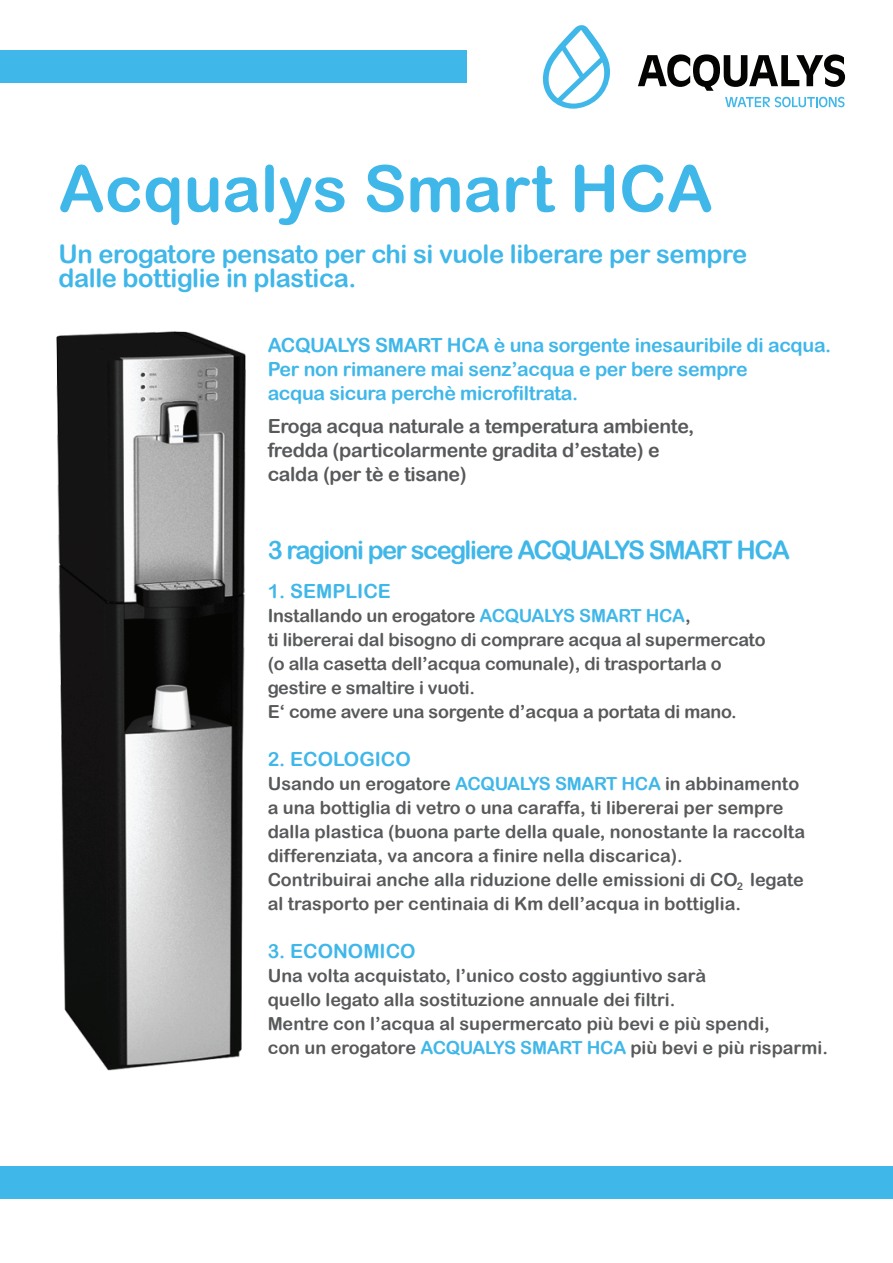
<style>
.page{position:relative;width:893px;height:1263px;background:#fff}
.page>*{position:absolute;margin:0;border:0;box-sizing:border-box;transform-origin:0 0}
.t1{font:64.5px "Arial Rounded MT Bold";color:#40b7e9}
.t2{font:25.5px/24px "Arial Rounded MT Bold";letter-spacing:-.015em;color:#40b7e9}
.t3{font:25.5px "Arial Rounded MT Bold";letter-spacing:-.055em;color:#40b7e9}
.t4{font:19.5px/24px "Arial Rounded MT Bold";letter-spacing:-.015em;color:#40b7e9}
.t5{font:19.5px/24px "Arial Rounded MT Bold";letter-spacing:-.015em;color:#58595b}
.t6{font:18px/24px "Arial Rounded MT Bold";color:#58595b}
.s1{color:#40b7e9}
</style>
<div class="page">
<svg style="left:638px;top:54px;width:207px;height:37px"></svg>
<svg style="left:725px;top:97px;width:119px;height:10px"></svg>
<svg style="left:543px;top:25px;width:67px;height:84px"></svg>
<img style="left:56px;top:331px;width:190px;height:740px">
<div style="left:0;top:1166px;width:893px;height:32px;background:#40b7e9"></div>
<div style="left:0;top:50px;width:466px;height:33px;background:#40b7e9"></div>
<h1 class="t1" style="left:59px;top:150px;width:656px">Acqualys Smart HCA</h1>
<h2 class="t2" style="left:59px;top:242px;width:690px">Un erogatore pensato per chi si vuole liberare per sempre dalle bottiglie in plastica.</h2>
<p class="t4" style="left:268px;top:332px;width:565px">ACQUALYS SMART HCA è una sorgente inesauribile di acqua.<br>Per non rimanere mai senz’acqua e per bere sempre<br>acqua sicura perchè microfiltrata.</p>
<p class="t5" style="left:268px;top:413px;width:428px">Eroga acqua naturale a temperatura ambiente, fredda (particolarmente gradita d’estate) e calda (per tè e tisane)</p>
<h2 class="t3" style="left:268px;top:534px;width:524px">3 ragioni per scegliere ACQUALYS SMART HCA</h2>
<p class="t4" style="left:268px;top:579px;width:125px">1. SEMPLICE</p>
<p class="t6" style="left:268px;top:603px;width:499px">Installando un erogatore <span class="s1">ACQUALYS SMART HCA</span>,<br>ti libererai dal bisogno di comprare acqua al supermercato (o alla casetta dell’acqua comunale), di trasportarla o gestire e smaltire i vuoti.<br>E‘ come avere una sorgente d’acqua a portata di mano.</p>
<p class="t4" style="left:268px;top:747px;width:145px">2. ECOLOGICO</p>
<p class="t6" style="left:268px;top:771px;width:539px">Usando un erogatore <span class="s1">ACQUALYS SMART HCA</span> in abbinamento a una bottiglia di vetro o una caraffa, ti libererai per sempre dalla plastica (buona parte della quale, nonostante la raccolta differenziata, va ancora a finire nella discarica).<br>Contribuirai anche alla riduzione delle emissioni di CO<sub>2</sub> legate al trasporto per centinaia di Km dell’acqua in bottiglia.</p>
<p class="t4" style="left:268px;top:939px;width:149px">3. ECONOMICO</p>
<p class="t6" style="left:268px;top:963px;width:562px">Una volta acquistato, l’unico costo aggiuntivo sarà<br>quello legato alla sostituzione annuale dei filtri.<br>Mentre con l’acqua al supermercato più bevi e più spendi,<br>con un erogatore <span class="s1">ACQUALYS SMART HCA</span> più bevi e più risparmi.</p>
</div>
